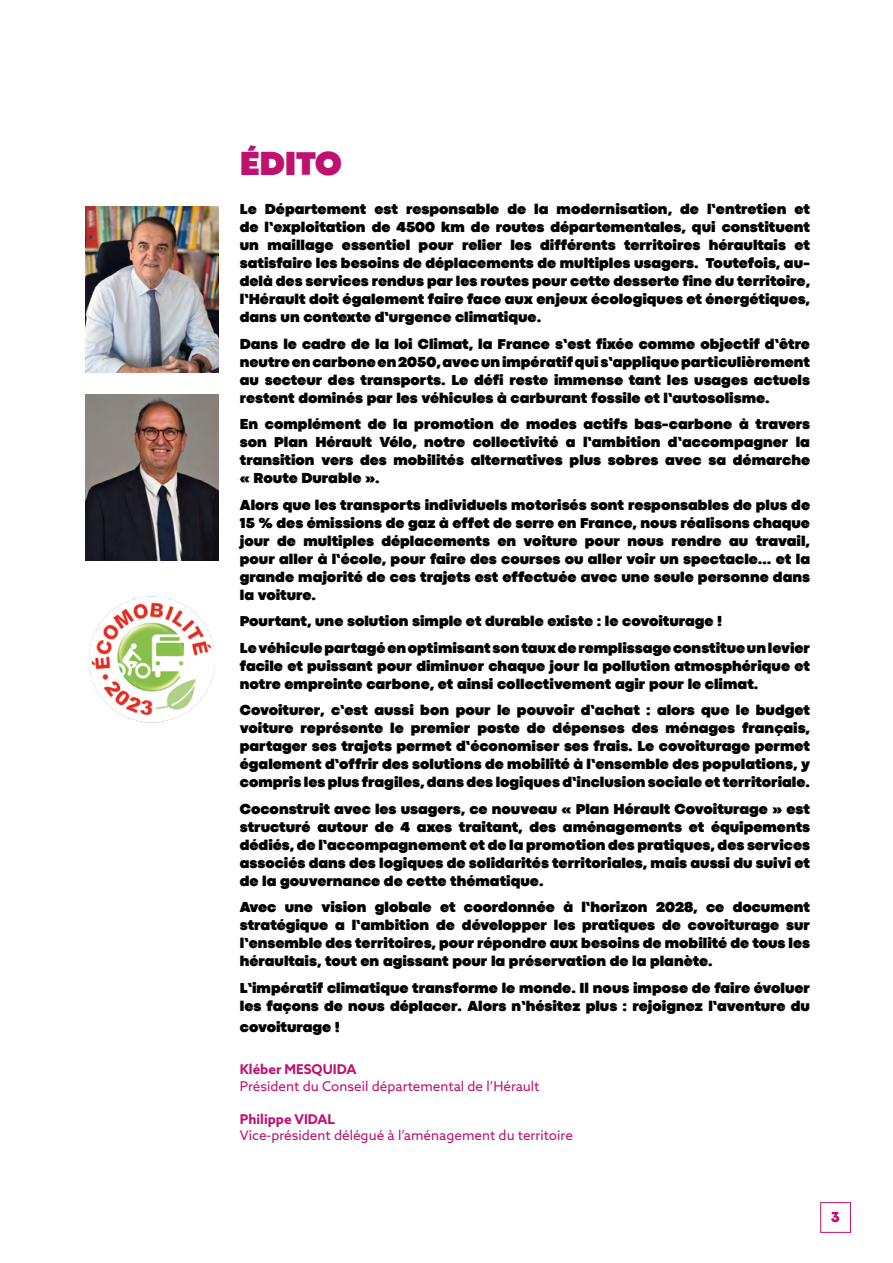
<style>
.page{position:relative;width:893px;height:1263px;background:#fff}
.page>*{position:absolute;margin:0;border:0;box-sizing:border-box;transform-origin:0 0}
.t1{font:900 34.5px "Codec Pro";letter-spacing:-.005em;color:#c0116f}
.t2{font:900 15px/18px "Codec Pro";color:#000;text-align:justify}
.t3{font:800 15px "Codec Pro";color:#c0116f}
.t4{font:13.5px "Azo Sans";color:#c0116f}
.t5{font:700 13.5px "Azo Sans";color:#c0116f}
</style>
<div class="page">
<img style="left:89px;top:596px;width:126px;height:127px">
<img style="left:85px;top:206px;width:134px;height:166px">
<img style="left:85px;top:394px;width:134px;height:166px">
<div style="left:820px;top:1202px;width:31px;height:31px;border:1px solid #c0116f"></div>
<h1 class="t1" style="left:240px;top:143px;width:104px">ÉDITO</h1>
<p class="t2" style="left:240px;top:200px;width:572px">Le Département est responsable de la modernisation, de l’entretien et de l’exploitation de 4500 km de routes départementales, qui constituent un maillage essentiel pour relier les différents territoires héraultais et satisfaire les besoins de déplacements de multiples usagers. Toutefois, au&shy;delà des services rendus par les routes pour cette desserte fine du territoire, l’Hérault doit également faire face aux enjeux écologiques et énergétiques, dans un contexte d’urgence climatique.</p>
<p class="t2" style="left:240px;top:334px;width:572px">Dans le cadre de la loi Climat, la France s’est fixée comme objectif d’être neutre en carbone en 2050, avec un impératif qui s’applique particulièrement au secteur des transports. Le défi reste immense tant les usages actuels restent dominés par les véhicules à carburant fossile et l’autosolisme.</p>
<p class="t2" style="left:240px;top:415px;width:572px">En complément de la promotion de modes actifs bas-carbone à travers son Plan Hérault Vélo, notre collectivité a l’ambition d’accompagner la transition vers des mobilités alternatives plus sobres avec sa démarche « Route Durable ».</p>
<p class="t2" style="left:240px;top:495px;width:572px">Alors que les transports individuels motorisés sont responsables de plus de 15 % des émissions de gaz à effet de serre en France, nous réalisons chaque jour de multiples déplacements en voiture pour nous rendre au travail, pour aller à l’école, pour faire des courses ou aller voir un spectacle… et la grande majorité de ces trajets est effectuée avec une seule personne dans la voiture.</p>
<p class="t2" style="left:240px;top:608px;width:572px;line-height:26.5px">Pourtant, une solution simple et durable existe : le covoiturage !<br>Le véhicule partagé en optimisant son taux de remplissage constitue un levier</p>
<p class="t2" style="left:240px;top:656px;width:572px">facile et puissant pour diminuer chaque jour la pollution atmosphérique et notre empreinte carbone, et ainsi collectivement agir pour le climat.</p>
<p class="t2" style="left:240px;top:701px;width:572px">Covoiturer, c’est aussi bon pour le pouvoir d’achat : alors que le budget voiture représente le premier poste de dépenses des ménages français, partager ses trajets permet d’économiser ses frais. Le covoiturage permet également d’offrir des solutions de mobilité à l’ensemble des populations, y compris les plus fragiles, dans des logiques d’inclusion sociale et territoriale.</p>
<p class="t2" style="left:240px;top:799px;width:572px">Coconstruit avec les usagers, ce nouveau « Plan Hérault Covoiturage » est structuré autour de 4 axes traitant, des aménagements et équipements dédiés, de l’accompagnement et de la promotion des pratiques, des services associés dans des logiques de solidarités territoriales, mais aussi du suivi et de la gouvernance de cette thématique.</p>
<p class="t2" style="left:240px;top:898px;width:572px">Avec une vision globale et coordonnée à l’horizon 2028, ce document stratégique a l’ambition de développer les pratiques de covoiturage sur l’ensemble des territoires, pour répondre aux besoins de mobilité de tous les héraultais, tout en agissant pour la préservation de la planète.</p>
<p class="t2" style="left:240px;top:978px;width:572px">L’impératif climatique transforme le monde. Il nous impose de faire évoluer les façons de nous déplacer. Alors n’hésitez plus : rejoignez l’aventure du</p>
<p class="t2" style="left:240px;top:1018px;width:102px">covoiturage !</p>
<p class="t5" style="left:240px;top:1060px;width:118px">Kléber MESQUIDA</p>
<p class="t4" style="left:240px;top:1077px;width:301px">Président du Conseil départemental de l’Hérault</p>
<p class="t5" style="left:240px;top:1110px;width:97px">Philippe VIDAL</p>
<p class="t4" style="left:240px;top:1126px;width:335px">Vice-président délégué à l’aménagement du territoire</p>
<p class="t3" style="left:831px;top:1208px;width:10px">3</p>
</div>
